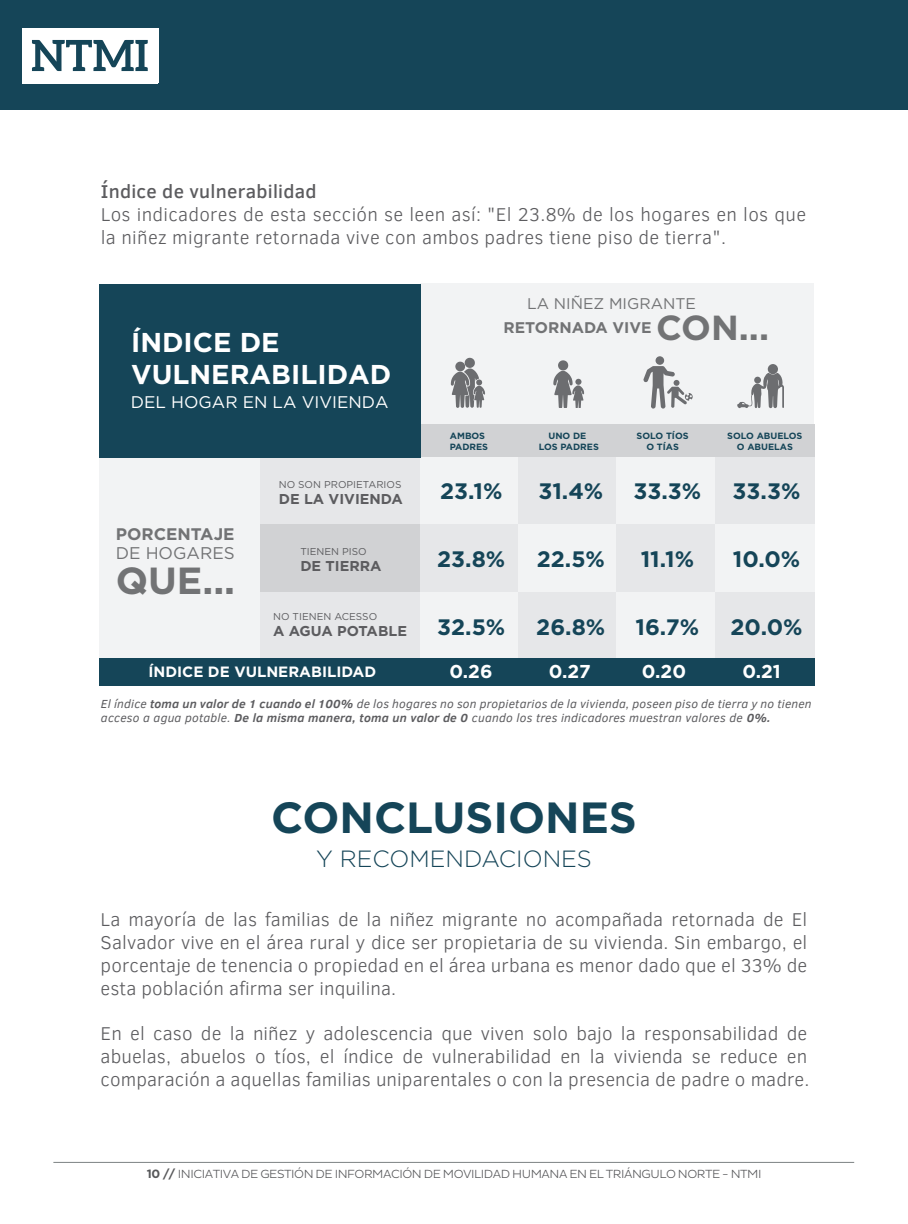
<style>
.page{position:relative;width:908px;height:1224px;background:#fff}
.page>*{position:absolute;margin:0;border:0;box-sizing:border-box;transform-origin:0 0}
.t1{font:700 43.6px "Gotham";color:#154558}
.t2{font:700 37.8px "Gotham";color:#727375}
.t3{font:700 34.8px "Gotham";color:#727375}
.t4{font:700 27.2px/32.6px "Gotham";color:#fff}
.t5{font:300 23.4px "Gotham";color:#154558}
.t6{font:700 22.4px "Gotham";color:#154558}
.t7{font:300 19px/22.8px "Clear Sans";letter-spacing:.015em;color:#5c5c5f;text-align:justify}
.t8{font:500 19px "Clear Sans";letter-spacing:.015em;color:#5c5c5f}
.t9{font:700 18.6px "Gotham";color:#fff}
.t10{font:17px "Gotham";color:#727375}
.t11{font:16.8px "Gotham";color:#fff}
.t12{font:700 16.8px "Gotham";color:#727375}
.t13{font:15.4px "Gotham";color:#727375}
.t14{font:700 15.4px "Gotham";color:#727375}
.t15{font:700 15px "Gotham";color:#fff}
.t16{font:700 14.2px "Gotham";color:#5c5c5f}
.t17{font:italic 12px/14.4px "Clear Sans";letter-spacing:.02em;color:#5c5c5f}
.t18{font:300 12px "Pluto Sans";letter-spacing:-.04em;color:#57585a}
.t19{font:10px "Gotham";color:#5c5c5f}
.t20{font:700 9px/10.8px "Gotham";color:#154558;text-align:center}
.s1{font-weight:700}
.s2{font-family:"Gotham";font-weight:700}
</style>
<div class="page">
<div style="left:0;top:0;width:907px;height:109px;background:#154558"></div>
<hr style="left:53px;top:1162px;width:800px;height:1px;background:#7d8283">
<div style="left:22px;top:28px;width:136px;height:55px;background:#fff"></div>
<svg style="left:32px;top:39px;width:116px;height:33px"></svg>
<div style="left:420px;top:283px;width:394px;height:175px;background:#f2f3f4"></div>
<div style="left:420px;top:424px;width:394px;height:34px;background:#d1d2d4"></div>
<div style="left:99px;top:458px;width:161px;height:201px;background:#f2f3f4"></div>
<div style="left:260px;top:458px;width:160px;height:67px;background:#e6e7e9"></div>
<div style="left:260px;top:525px;width:160px;height:67px;background:#d1d2d4"></div>
<div style="left:260px;top:592px;width:160px;height:67px;background:#e6e7e9"></div>
<div style="left:420px;top:458px;width:99px;height:67px;background:#f2f3f4"></div>
<div style="left:420px;top:525px;width:99px;height:67px;background:#e6e7e9"></div>
<div style="left:420px;top:592px;width:99px;height:67px;background:#f2f3f4"></div>
<div style="left:518px;top:458px;width:99px;height:67px;background:#e6e7e9"></div>
<div style="left:518px;top:525px;width:99px;height:67px;background:#f2f3f4"></div>
<div style="left:518px;top:592px;width:99px;height:67px;background:#e6e7e9"></div>
<div style="left:616px;top:458px;width:99px;height:67px;background:#f2f3f4"></div>
<div style="left:616px;top:525px;width:99px;height:67px;background:#e6e7e9"></div>
<div style="left:616px;top:592px;width:99px;height:67px;background:#f2f3f4"></div>
<div style="left:714px;top:458px;width:99px;height:67px;background:#e6e7e9"></div>
<div style="left:714px;top:525px;width:99px;height:67px;background:#f2f3f4"></div>
<div style="left:714px;top:592px;width:99px;height:67px;background:#e6e7e9"></div>
<svg style="left:737px;top:373px;width:46px;height:35px"></svg>
<div style="left:767px;top:364px;width:10px;height:10px;background:#6c6d70;border-radius:50%"></div>
<svg style="left:753px;top:377px;width:7px;height:6px"></svg>
<div style="left:655px;top:356px;width:8px;height:9px;background:#6c6d70;border-radius:50%"></div>
<svg style="left:643px;top:366px;width:49px;height:43px"></svg>
<svg style="left:450px;top:358px;width:35px;height:50px"></svg>
<svg style="left:553px;top:360px;width:31px;height:48px"></svg>
<div style="left:99px;top:659px;width:715px;height:27px;background:#154558"></div>
<div style="left:99px;top:284px;width:321px;height:174px;background:#154558"></div>
<p class="t8" style="left:101px;top:179px;width:217px">Índice de vulnerabilidad</p>
<p class="t7" style="left:101px;top:203px;width:706px">Los indicadores de esta sección se leen así: "El 23.8% de los hogares en los que la niñez migrante retornada vive con ambos padres tiene piso de tierra".</p>
<h3 class="t4" style="left:131px;top:326px;width:262px">ÍNDICE DE<br>VULNERABILIDAD</h3>
<p class="t11" style="left:131px;top:392px;width:259px">DEL HOGAR EN LA VIVIENDA</p>
<p class="t12" style="left:116px;top:523px;width:120px">PORCENTAJE</p>
<h2 class="t2" style="left:116px;top:556px;width:121px">QUE...</h2>
<p class="t10" style="left:116px;top:542px;width:120px">DE HOGARES</p>
<p class="t19" style="left:279px;top:478px;width:124px">NO SON PROPIETARIOS</p>
<p class="t16" style="left:279px;top:490px;width:125px">DE LA VIVIENDA</p>
<p class="t19" style="left:300px;top:545px;width:68px">TIENEN PISO</p>
<p class="t16" style="left:300px;top:557px;width:83px">DE TIERRA</p>
<p class="t19" style="left:273px;top:610px;width:105px">NO TIENEN ACESSO</p>
<p class="t16" style="left:273px;top:622px;width:135px">A AGUA POTABLE</p>
<p class="t13" style="left:527px;top:294px;width:170px">LA NIÑEZ MIGRANTE</p>
<p class="t14" style="left:503px;top:317px;width:149px">RE TORNADA VIVE</p>
<h3 class="t3" style="left:655px;top:305px;width:114px">CON...</h3>
<p class="t20" style="left:449px;top:430px;width:40px;text-align:left">AMBOS<br>PADRES</p>
<p class="t20" style="left:538px;top:430px;width:61px">UNO DE<br>LOS PADRES</p>
<p class="t20" style="left:636px;top:430px;width:53px">SOLO TÍOS<br>O TÍAS</p>
<p class="t20" style="left:727px;top:430px;width:77px">SOLO ABUELOS<br>O ABUELAS</p>
<p class="t6" style="left:440px;top:477px;width:64px">23.1%</p>
<p class="t6" style="left:538px;top:477px;width:66px">31.4%</p>
<p class="t6" style="left:633px;top:477px;width:69px">33.3%</p>
<p class="t6" style="left:732px;top:477px;width:69px">33.3%</p>
<p class="t6" style="left:437px;top:544px;width:70px">23.8%</p>
<p class="t6" style="left:437px;top:612px;width:70px">32.5%</p>
<p class="t6" style="left:536px;top:544px;width:70px">22.5%</p>
<p class="t6" style="left:536px;top:612px;width:71px">26.8%</p>
<p class="t6" style="left:640px;top:544px;width:55px">11.1%</p>
<p class="t6" style="left:635px;top:612px;width:65px">16.7%</p>
<p class="t6" style="left:732px;top:544px;width:69px">10.0%</p>
<p class="t6" style="left:730px;top:612px;width:73px">20.0%</p>
<p class="t15" style="left:148px;top:662px;width:229px">ÍNDICE DE VULNERABILIDAD</p>
<p class="t9" style="left:449px;top:659px;width:44px">0.26</p>
<p class="t9" style="left:548px;top:659px;width:43px">0.27</p>
<p class="t9" style="left:641px;top:659px;width:46px">0.20</p>
<p class="t9" style="left:742px;top:659px;width:40px">0.21</p>
<p class="t17" style="left:101px;top:696px;width:712px">El índice <span class="s1">toma un valor de 1 cuando el 100%</span> de los hogares no son propietarios de la vivienda, poseen piso de tierra y no tienen acceso a agua potable. <span class="s1">De la misma manera, toma un valor de 0</span> cuando los tres indicadores muestran valores de <span class="s1">0%.</span></p>
<h1 class="t1" style="left:271px;top:789px;width:367px">CONCLUSIONES</h1>
<p class="t5" style="left:316px;top:844px;width:277px">Y RECOMENDACIONES</p>
<p class="t7" style="left:101px;top:908px;width:707px">La mayoría de las familias de la niñez migrante no acompañada retornada de El Salvador vive en el área rural y dice ser propietaria de su vivienda. Sin embargo, el porcentaje de tenencia o propiedad en el área urbana es menor dado que el 33% de esta población afirma ser inquilina.</p>
<p class="t7" style="left:101px;top:1022px;width:710px">En el caso de la niñez y adolescencia que viven solo bajo la responsabilidad de abuelas, abuelos o tíos, el índice de vulnerabilidad en la vivienda se reduce en comparación a aquellas familias uniparentales o con la presencia de padre o madre.</p>
<p class="t18" style="left:147px;top:1167px;width:615px"><span class="s2">10 //</span> INICIATIVA DE GESTIÓN DE INFORMACIÓN DE MOVILIDAD HUMANA EN EL TRIÁNGULO NORTE - NTMI</p>
</div>
